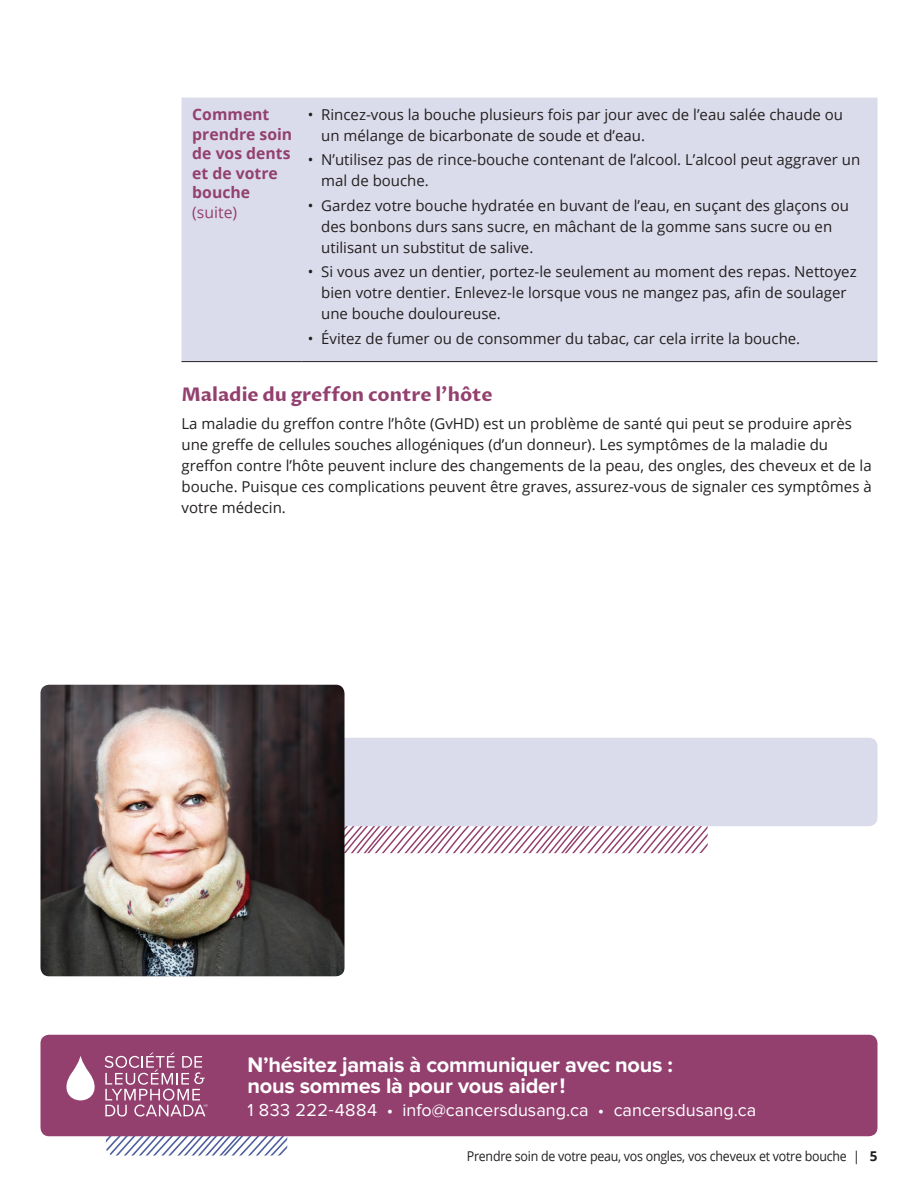
<style>
.page{position:relative;width:918px;height:1188px;background:#fff}
.page>*{position:absolute;margin:0;border:0;box-sizing:border-box;transform-origin:0 0}
.t1{font:700 21.75px/21px "Proxima Nova";letter-spacing:-.01em;color:#fff}
.t2{font:700 18.75px "Proza Libre";color:#93406f}
.t3{font:18px "Proxima Nova";color:#fff}
.t4{font:700 15.75px/19.5px "Open Sans";color:#93406f}
.t5{font:15.75px "Open Sans";color:#93406f}
.t6{font:15px/21px "Open Sans";color:#231f20}
.t7{font:13.5px "Open Sans";letter-spacing:-.02em;color:#231f20;scale:.92 1}
.s1{font-weight:700}
</style>
<div class="page">
<div style="left:181px;top:98px;width:697px;height:263px;background:#dbdceb"></div>
<hr style="left:181px;top:361px;width:121px;height:1px;background:#231f20">
<hr style="left:302px;top:361px;width:576px;height:1px;background:#231f20">
<svg style="left:345px;top:826px;width:363px;height:27px"></svg>
<div style="left:181px;top:738px;width:696px;height:88px;background:#dbdceb;border-radius:9px"></div>
<div style="left:40px;top:1035px;width:837px;height:101px;background:#93406f;border-radius:9px"></div>
<svg style="left:61px;top:1053px;width:226px;height:103px"></svg>
<img style="left:40px;top:685px;width:305px;height:291px">
<p class="t4" style="left:192px;top:105px;width:102px">Comment prendre soin de vos dents et de votre bouche</p>
<p class="t5" style="left:192px;top:201px;width:46px">(suite)</p>
<p class="t6" style="left:321px;top:104px;width:524px;text-indent:-14px">• Rincez-vous la bouche plusieurs fois par jour avec de l’eau salée chaude ou un mélange de bicarbonate de soude et d’eau.</p>
<p class="t6" style="left:321px;top:149px;width:541px;text-indent:-14px">• N’utilisez pas de rince-bouche contenant de l’alcool. L’alcool peut aggraver un mal de bouche.</p>
<p class="t6" style="left:321px;top:194px;width:529px;text-indent:-14px">• Gardez votre bouche hydratée en buvant de l’eau, en suçant des glaçons ou des bonbons durs sans sucre, en mâchant de la gomme sans sucre ou en utilisant un substitut de salive.</p>
<p class="t6" style="left:321px;top:261px;width:537px;text-indent:-14px">• Si vous avez un dentier, portez-le seulement au moment des repas. Nettoyez bien votre dentier. Enlevez-le lorsque vous ne mangez pas, afin de soulager une bouche douloureuse.</p>
<p class="t6" style="left:308px;top:327px;width:494px">• Évitez de fumer ou de consommer du tabac, car cela irrite la bouche.</p>
<p class="t2" style="left:181px;top:383px;width:313px">Maladie du greffon contre l’hôte</p>
<p class="t6" style="left:181px;top:413px;width:692px">La maladie du greffon contre l’hôte (GvHD) est un problème de santé qui peut se produire après une greffe de cellules souches allogéniques (d’un donneur). Les symptômes de la maladie du greffon contre l’hôte peuvent inclure des changements de la peau, des ongles, des cheveux et de la bouche. Puisque ces complications peuvent être graves, assurez-vous de signaler ces symptômes à votre médecin.</p>
<h1 class="t1" style="left:248px;top:1055px;width:427px">N’hésitez jamais à communiquer avec nous : nous sommes là pour vous aider!</h1>
<p class="t3" style="left:248px;top:1102px;width:510px">1 833 222-4884 • info@cancersdusang.ca • cancersdusang.ca</p>
<p class="t7" style="left:467px;top:1147px;width:448px">Prendre soin de votre peau, vos ongles, vos cheveux et votre bouche | <span class="s1">5</span></p>
</div>
